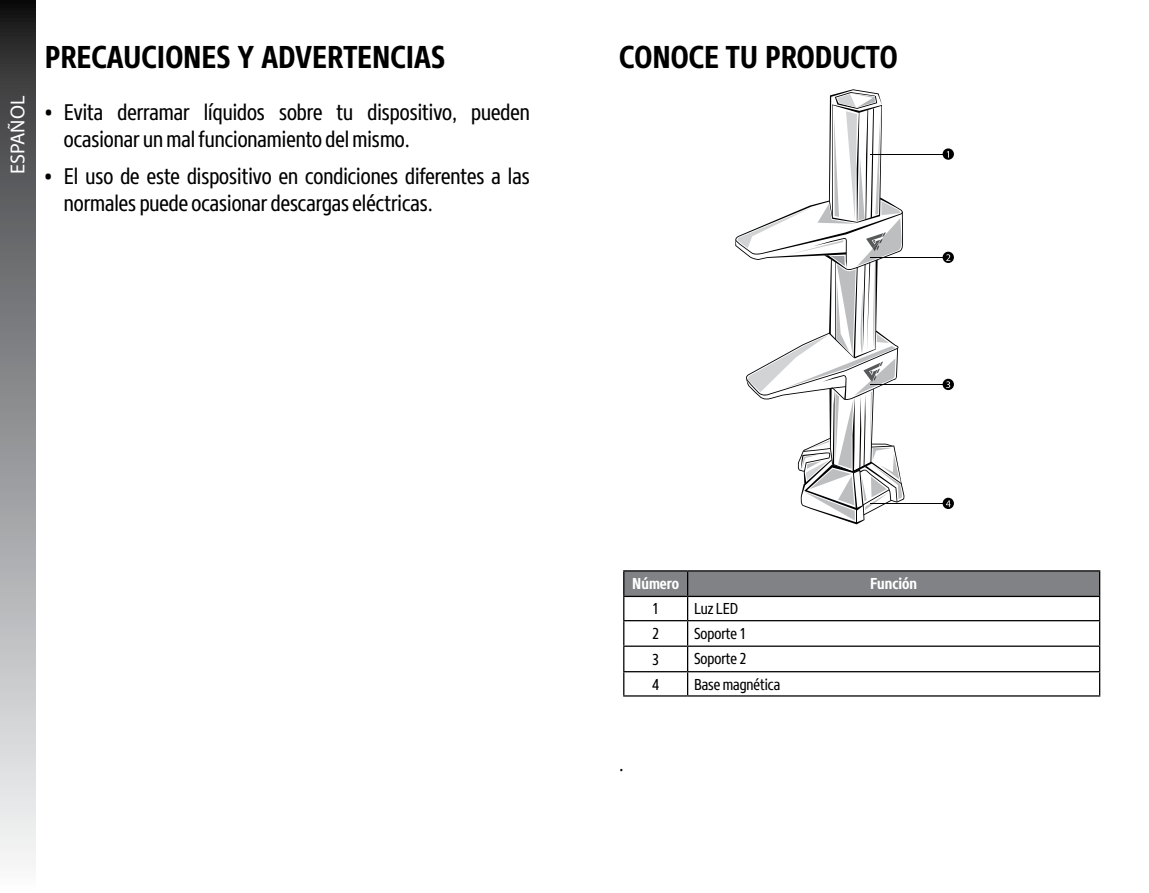
<style>
.page{position:relative;width:1149px;height:893px;background:#fff}
.page>*{position:absolute;margin:0;border:0;box-sizing:border-box;transform-origin:0 0}
.t1{font:700 31.5px "Core Sans N67 Cn";color:#000}
.t2{font:22.5px/27px "Core Sans N47 Cn";color:#000}
.t3{font:20.25px "Myriad Pro";color:#fff}
.t4{font:20.25px "Core Sans N47 Cn";color:#000}
.t5{font:15.75px "Core Sans N47 Cn";color:#000}
.t6{font:700 15.75px "Core Sans N67 Cn";color:#fff}
</style>
<div class="page">
<svg style="left:0;top:0;width:36px;height:862px;background:#8f9092"></svg>
<hr style="left:623px;top:570px;width:64px;height:1px;background:#000">
<hr style="left:687px;top:570px;width:412px;height:1px;background:#000">
<svg style="left:623px;top:571px;width:476px;height:124px"></svg>
<hr style="left:623px;top:695px;width:64px;height:2px;background:#000">
<hr style="left:687px;top:695px;width:412px;height:2px;background:#000">
<svg style="left:735px;top:89px;width:169px;height:435px"></svg>
<hr style="left:870px;top:154px;width:77px;height:1px;background:#000">
<hr style="left:870px;top:257px;width:77px;height:1px;background:#000">
<hr style="left:870px;top:384px;width:77px;height:1px;background:#000">
<hr style="left:870px;top:503px;width:77px;height:1px;background:#000">
<svg style="left:942px;top:148px;width:11px;height:12px"></svg>
<svg style="left:946px;top:151px;width:2px;height:7px"></svg>
<svg style="left:942px;top:252px;width:11px;height:11px"></svg>
<svg style="left:945px;top:254px;width:5px;height:7px"></svg>
<svg style="left:942px;top:379px;width:11px;height:11px"></svg>
<svg style="left:945px;top:381px;width:4px;height:7px"></svg>
<svg style="left:942px;top:498px;width:11px;height:11px"></svg>
<svg style="left:945px;top:500px;width:5px;height:7px"></svg>
<p class="t3" style="left:5px;top:174px;width:80px;rotate:-90deg">ESPAÑOL</p>
<h1 class="t1" style="left:45px;top:36px;width:402px">PRECAUCIONES Y ADVERTENCIAS</h1>
<p class="t2" style="left:64px;top:99px;width:467px;text-indent:-19px">• Evita derramar líquidos sobre tu dispositivo, pueden ocasionar unmal funcionamiento delmismo.</p>
<p class="t2" style="left:64px;top:162px;width:467px;text-indent:-19px">• El uso de este dispositivo en condiciones diferentes a las normales puede ocasionar descargas eléctricas.</p>
<h1 class="t1" style="left:619px;top:36px;width:280px">CONOCE TU PRODUCTO</h1>
<p class="t6" style="left:632px;top:574px;width:48px">Número</p>
<p class="t6" style="left:870px;top:574px;width:48px">Función</p>
<p class="t5" style="left:652px;top:599px;width:9px">1</p>
<p class="t5" style="left:693px;top:599px;width:46px">Luz LED</p>
<p class="t5" style="left:652px;top:624px;width:9px">2</p>
<p class="t5" style="left:693px;top:623px;width:54px">Soporte 1</p>
<p class="t5" style="left:652px;top:650px;width:9px">3</p>
<p class="t5" style="left:693px;top:649px;width:54px">Soporte 2</p>
<p class="t5" style="left:652px;top:674px;width:9px">4</p>
<p class="t5" style="left:693px;top:674px;width:88px">Basemagnética</p>
<p class="t4" style="left:619px;top:752px;width:6px">.</p>
</div>
